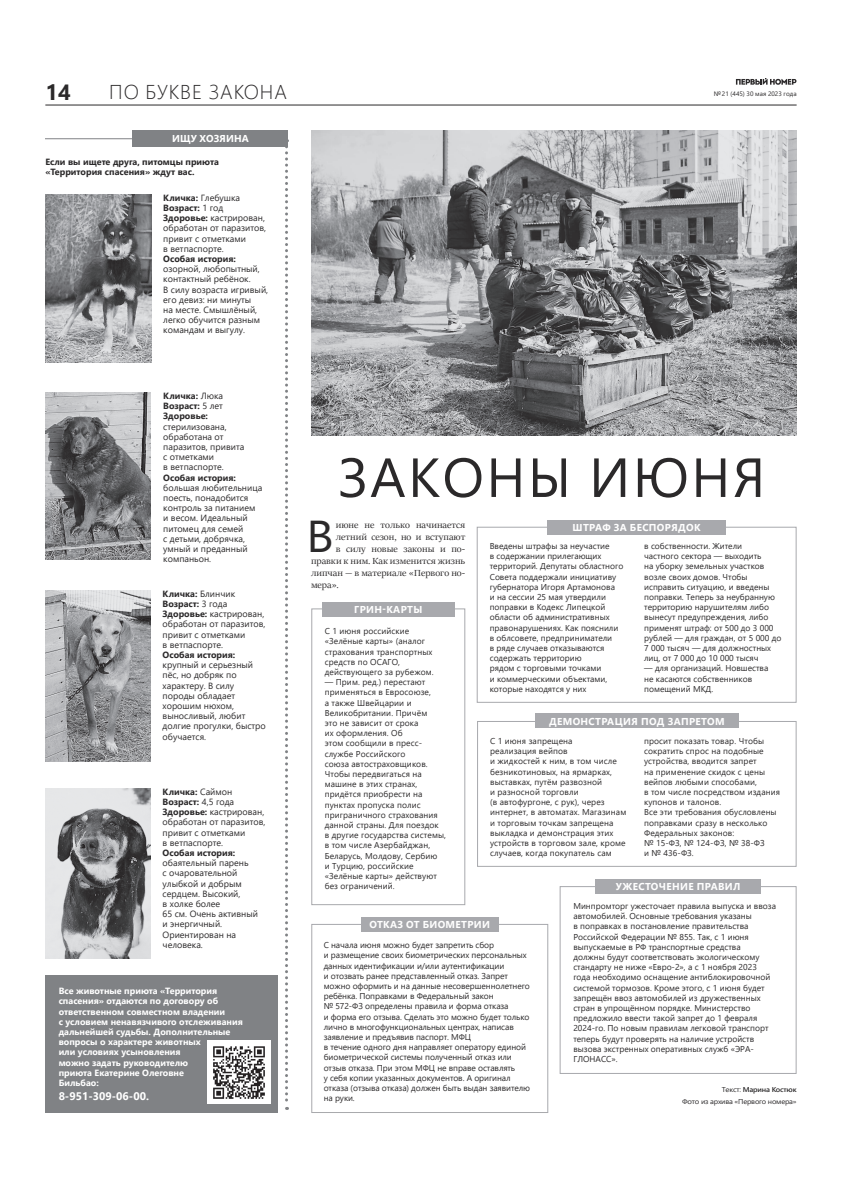
<style>
.page{position:relative;width:842px;height:1191px;background:#fff}
.page>*{position:absolute;margin:0;border:0;box-sizing:border-box;transform-origin:0 0}
.t1{font:55px "Segoe UI";letter-spacing:.045em;color:#2b292a}
.t2{font:44.5px "Segoe UI";color:#2b292a;scale:1.07 1}
.t3{font:700 22px "Segoe UI";color:#2b292a}
.t4{font:300 20px "Segoe UI";letter-spacing:.045em;color:#2b292a}
.t5{font:700 11px "Segoe UI";color:#fff}
.t6{font:700 10px "Segoe UI";letter-spacing:.035em;color:#fff}
.t7{font:700 10px "Segoe UI";letter-spacing:.01em;color:#fff}
.t8{font:9.9px "Sitka Banner";color:#2b292a;scale:1.07 1}
.t9{font:9px/10.2px "Segoe UI";color:#2b292a}
.t10{font:700 9px/10.2px "Segoe UI";color:#fff}
.t11{font:700 9px/10.2px "Segoe UI";color:#2b292a;text-align:justify}
.t12{font:8.5px/10.2px "Segoe UI";color:#2b292a}
.t13{font:7px/12px "Segoe UI";letter-spacing:-.025em;color:#2b292a;text-align:right;scale:1.1 1}
.t14{font:6.4px "Segoe UI";color:#2b292a}
.s1{font-weight:700}
.s2{font-weight:400}
.s3{font-weight:600}
</style>
<div class="page">
<hr style="left:45px;top:104px;width:752px;height:1px;background:#2b292a">
<svg style="left:736px;top:78px;width:60px;height:7px"></svg>
<img style="left:45px;top:194px;width:106px;height:168px">
<img style="left:45px;top:590px;width:106px;height:172px">
<img style="left:45px;top:788px;width:106px;height:170px">
<div style="left:45px;top:975px;width:233px;height:138px;background:#808285"></div>
<img style="left:45px;top:392px;width:106px;height:168px">
<img style="left:207px;top:1040px;width:64px;height:64px">
<svg style="left:285px;top:147px;width:3px;height:963px"></svg>
<hr style="left:45px;top:138px;width:112px;height:1px;background:#808285">
<div style="left:133px;top:131px;width:155px;height:16px;background:#808285"></div>
<div style="left:311px;top:924px;width:237px;height:189px;border:1px solid #a8a9ad"></div>
<div style="left:560px;top:886px;width:237px;height:188px;border:1px solid #a8a9ad"></div>
<div style="left:477px;top:527px;width:320px;height:176px;border:1px solid #a8a9ad"></div>
<div style="left:477px;top:721px;width:320px;height:146px;border:1px solid #a8a9ad"></div>
<div style="left:595px;top:879px;width:166px;height:14px;background:#a8a9ad"></div>
<div style="left:547px;top:520px;width:179px;height:14px;background:#a8a9ad"></div>
<div style="left:535px;top:714px;width:203px;height:14px;background:#a8a9ad"></div>
<div style="left:361px;top:917px;width:138px;height:14px;background:#a8a9ad"></div>
<div style="left:311px;top:608px;width:154px;height:297px;border:1px solid #a8a9ad"></div>
<div style="left:322px;top:602px;width:132px;height:14px;background:#a8a9ad"></div>
<img style="left:311px;top:131px;width:486px;height:305px">
<h3 class="t3" style="left:45px;top:71px;width:27px">14</h3>
<h3 class="t4" style="left:109px;top:73px;width:179px">ПО БУКВЕ ЗАКОНА</h3>
<p class="t14" style="left:714px;top:88px;width:84px">№ 21 (445) 30 мая 2023 года</p>
<p class="t7" style="left:172px;top:129px;width:78px">ИЩУ ХОЗЯИНА</p>
<p class="t11" style="left:45px;top:156px;width:175px">Если вы ищете друга, питомцы приюта «Территория спасения» ждут вас.</p>
<p class="t9" style="left:163px;top:192px;width:104px"><span class="s1">Кличка:</span> Глебушка<br><span class="s1">Возраст:</span> 1 год<br><span class="s1">Здоровье:</span> кастрирован, обработан от паразитов, привит с отметками<br>в ветпаспорте.</p>
<p class="t11" style="left:163px;top:253px;width:74px">Особая история:</p>
<p class="t9" style="left:163px;top:263px;width:106px">озорной, любопытный, контактный ребёнок.<br>В силу возраста игривый, его девиз: ни минуты<br>на месте. Смышлёный, легко обучится разным командам и выгулу.</p>
<p class="t11" style="left:163px;top:390px;width:61px">Кличка: <span class="s2">Люка </span>Возраст: <span class="s2">5 лет </span>Здоровье:</p>
<p class="t9" style="left:163px;top:420px;width:83px">стерилизована, обработана от паразитов, привита с отметками<br>в ветпаспорте.</p>
<p class="t11" style="left:163px;top:471px;width:74px">Особая история:</p>
<p class="t9" style="left:163px;top:482px;width:101px">большая любительница поесть, понадобится контроль за питанием и весом. Идеальный питомец для семей<br>с детьми, добрячка, умный и преданный компаньон.</p>
<p class="t9" style="left:163px;top:587px;width:104px"><span class="s1">Кличка:</span> Блинчик<br><span class="s1">Возраст:</span> 3 года<br><span class="s1">Здоровье:</span> кастрирован, обработан от паразитов, привит с отметками<br>в ветпаспорте.</p>
<p class="t11" style="left:163px;top:649px;width:74px">Особая история:</p>
<p class="t9" style="left:163px;top:659px;width:105px">крупный и серьезный пёс, но добряк по характеру. В силу породы обладает хорошим нюхом, выносливый, любит долгие прогулки, быстро обучается.</p>
<p class="t9" style="left:163px;top:785px;width:104px"><span class="s1">Кличка:</span> Саймон<br><span class="s1">Возраст:</span> 4,5 года<br><span class="s1">Здоровье:</span> кастрирован, обработан от паразитов, привит с отметками<br>в ветпаспорте.</p>
<p class="t11" style="left:163px;top:847px;width:74px">Особая история:</p>
<p class="t9" style="left:163px;top:857px;width:97px">обаятельный парень<br>с очаровательной улыбкой и добрым сердцем. Высокий,<br>в холке более<br>65 см. Очень активный и энергичный.<br>Ориентирован на человека.</p>
<p class="t10" style="left:59px;top:985px;width:186px">Все животные приюта «Территория спасения» отдаются по договору об ответственном совместном владении<br>с условием ненавязчивого отслеживания дальнейшей судьбы. Дополнительные вопросы о характере животных<br>или условиях усыновления<br>можно задать руководителю<br>приюта Екатерине Олеговне<br>Бильбао:</p>
<p class="t5" style="left:59px;top:1085px;width:92px">8-951-309-06-00.</p>
<h1 class="t1" style="left:338px;top:425px;width:429px">ЗАКОНЫ ИЮНЯ</h1>
<h2 class="t2" style="left:307px;top:494px;width:27px">В</h2>
<p class="t8" style="left:336px;top:518px;width:123px">июне не только начинается</p>
<p class="t8" style="left:336px;top:530px;width:123px">летний сезон, но и вступают</p>
<p class="t8" style="left:336px;top:542px;width:123px">в силу новые законы и по-</p>
<p class="t8" style="left:311px;top:554px;width:146px">правки к ним. Как изменится жизнь</p>
<p class="t8" style="left:311px;top:566px;width:146px">липчан — в материале «Первого но-</p>
<p class="t8" style="left:311px;top:578px;width:27px">мера».</p>
<p class="t6" style="left:354px;top:600px;width:70px">ГРИН-КАРТЫ</p>
<p class="t12" style="left:325px;top:625px;width:111px">C 1 июня российские «Зелёные карты» (аналог страхования транспортных средств по ОСАГО, действующего за рубежом.</p>
<p class="t12" style="left:325px;top:676px;width:123px">— Прим. ред.) перестают применяться в Евросоюзе,<br>а также Швейцарии и<br>Великобритании. Причём<br>это не зависит от срока<br>их оформления. Об<br>этом сообщили в пресс&shy;службе Российского<br>союза автостраховщиков.<br>Чтобы передвигаться на машине в этих странах, придётся приобрести на пунктах пропуска полис приграничного страхования данной страны. Для поездок<br>в другие государства системы, в том числе Азербайджан,<br>Беларусь, Молдову, Сербию<br>и Турцию, российские «Зелёные карты» действуют без ограничений.</p>
<p class="t6" style="left:573px;top:518px;width:129px">ШТРАФ ЗА БЕСПОРЯДОК</p>
<p class="t12" style="left:490px;top:540px;width:135px">Введены штрафы за неучастие<br>в содержании прилегающих территорий. Депутаты областного<br>Совета поддержали инициативу губернатора Игоря Артамонова<br>и на сессии 25 мая утвердили поправки в Кодекс Липецкой области об административных правонарушениях. Как пояснили в облсовете, предприниматели<br>в ряде случаев отказываются содержать территорию<br>рядом с торговыми точками<br>и коммерческими объектами, которые находятся у них</p>
<p class="t12" style="left:644px;top:540px;width:139px">в собственности. Жители<br>частного сектора — выходить<br>на уборку земельных участков возле своих домов. Чтобы исправить ситуацию, и введены поправки. Теперь за неубранную территорию нарушителям либо вынесут предупреждения, либо применят штраф: от 500 до 3 000 рублей — для граждан, от 5 000 до<br>7 000 тысяч — для должностных лиц, от 7 000 до 10 000 тысяч</p>
<p class="t12" style="left:644px;top:662px;width:126px">— для организаций. Новшества не касаются собственников помещений МКД.</p>
<p class="t6" style="left:549px;top:711px;width:177px">ДЕМОНСТРАЦИЯ ПОД ЗАПРЕТОМ</p>
<p class="t12" style="left:490px;top:735px;width:138px">С 1 июня запрещена<br>реализация вейпов<br>и жидкостей к ним, в том числе безникотиновых, на ярмарках, выставках, путём развозной<br>и разносной торговли<br>(в автофургоне, с рук), через интернет, в автоматах. Магазинам и торговым точкам запрещена выкладка и демонстрация этих устройств в торговом зале, кроме случаев, когда покупатель сам</p>
<p class="t12" style="left:644px;top:735px;width:137px">просит показать товар. Чтобы сократить спрос на подобные устройства, вводится запрет<br>на применение скидок с цены вейпов любыми способами,<br>в том числе посредством издания купонов и талонов.<br>Все эти требования обусловлены поправками сразу в несколько<br>Федеральных законов:<br>№ 15-ФЗ, № 124-ФЗ, № 38-ФЗ<br>и № 436-ФЗ.</p>
<p class="t6" style="left:616px;top:876px;width:126px">УЖЕСТОЧЕНИЕ ПРАВИЛ</p>
<p class="t6" style="left:369px;top:915px;width:122px">ОТКАЗ ОТ БИОМЕТРИИ</p>
<p class="t12" style="left:324px;top:939px;width:208px">С начала июня можно будет запретить сбор<br>и размещение своих биометрических персональных данных идентификации и/или аутентификации<br>и отозвать ранее представленный отказ. Запрет можно оформить и на данные несовершеннолетнего ребёнка. Поправками в Федеральный закон<br>№ 572-ФЗ определены правила и форма отказа<br>и форма его отзыва. Сделать это можно будет только лично в многофункциональных центрах, написав заявление и предъявив паспорт. МФЦ<br>в течение одного дня направляет оператору единой биометрической системы полученный отказ или отзыв отказа. При этом МФЦ не вправе оставлять<br>у себя копии указанных документов. А оригинал отказа (отзыва отказа) должен быть выдан заявителю на руки.</p>
<p class="t12" style="left:573px;top:900px;width:204px">Минпромторг ужесточает правила выпуска и ввоза автомобилей. Основные требования указаны<br>в поправках в постановление правительства Российской Федерации № 855. Так, с 1 июня выпускаемые в РФ транспортные средства<br>должны будут соответствовать экологическому стандарту не ниже «Евро-2», а с 1 ноября 2023 года необходимо оснащение антиблокировочной системой тормозов. Кроме этого, с 1 июня будет запрещён ввоз автомобилей из дружественных стран в упрощённом порядке. Министерство предложило ввести такой запрет до 1 февраля 2024-го. По новым правилам легковой транспорт теперь будут проверять на наличие устройств вызова экстренных оперативных служб «ЭРА-ГЛОНАСС».</p>
<p class="t13" style="left:682px;top:1082px;width:106px">Текст: <span class="s3">Марина Костюк<br></span>Фото из архива «Первого номера»</p>
</div>
